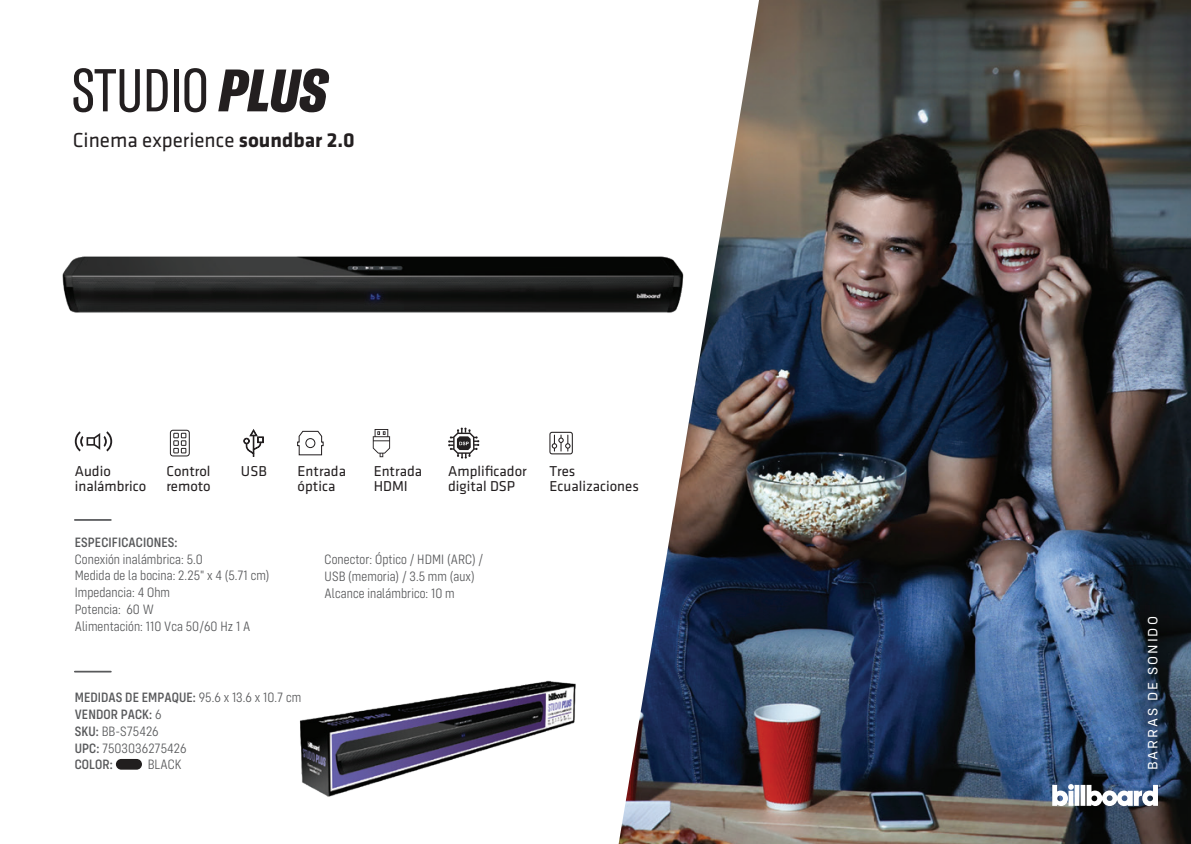
<style>
.page{position:relative;width:1191px;height:844px;background:#fff}
.page>*{position:absolute;margin:0;border:0;box-sizing:border-box;transform-origin:0 0}
.t1{font:extra-condensed 59.5px "GT America";color:#231f20}
.t2{font:21px "Klavika";color:#231f20}
.t3{font:14.88px/14.5px "Klavika";color:#231f20}
.t4{font:300 14px/16.8px "Config Condensed";letter-spacing:.005em;color:#58595b}
.t5{font:500 14px/16.8px "Config Condensed";letter-spacing:.005em;color:#58595b}
.t6{font:14px "Config";letter-spacing:.14em;color:#fff}
.s1{font-weight:900;font-style:italic;font-size:58.8px}
.s2{font-weight:700}
.s3{font-weight:300}
</style>
<div class="page">
<img style="left:618px;top:0;width:573px;height:843px">
<svg style="left:1052px;top:783px;width:108px;height:22px"></svg>
<hr style="left:75px;top:519px;width:36px;height:1px;background:#58595b">
<hr style="left:75px;top:670px;width:36px;height:2px;background:#58595b">
<div style="left:116px;top:758px;width:26px;height:11px;background:#211e1e;border-radius:5px"></div>
<svg style="left:170px;top:429px;width:20px;height:27px"></svg>
<svg style="left:243px;top:429px;width:21px;height:27px"></svg>
<svg style="left:75px;top:431px;width:37px;height:20px"></svg>
<svg style="left:373px;top:429px;width:17px;height:28px"></svg>
<svg style="left:448px;top:427px;width:31px;height:31px"></svg>
<svg style="left:549px;top:431px;width:24px;height:23px"></svg>
<svg style="left:297px;top:430px;width:27px;height:25px"></svg>
<img style="left:62px;top:245px;width:626px;height:79px">
<img style="left:300px;top:680px;width:276px;height:117px">
<h1 class="t1" style="left:72px;top:56px;width:256px">STUDIO <span class="s1">PLUS</span></h1>
<h2 class="t2" style="left:73px;top:129px;width:283px">Cinema experience <span class="s2">soundbar 2.0</span></h2>
<p class="t3" style="left:75px;top:464px;width:73px">Audio inalámbrico</p>
<p class="t3" style="left:166px;top:464px;width:46px">Control</p>
<p class="t3" style="left:241px;top:464px;width:27px">USB</p>
<p class="t3" style="left:166px;top:479px;width:46px">remoto</p>
<p class="t3" style="left:298px;top:464px;width:50px">Entrada óptica</p>
<p class="t3" style="left:374px;top:464px;width:50px">Entrada<br>HDMI</p>
<p class="t3" style="left:448px;top:464px;width:80px">Amplificador digital DSP</p>
<p class="t3" style="left:549px;top:464px;width:91px">Tres<br>Ecualizaciones</p>
<p class="t5" style="left:75px;top:533px;width:104px">ESPECIFICACIONES:</p>
<p class="t4" style="left:75px;top:550px;width:196px">Conexión inalámbrica: 5.0<br>Medida de la bocina: 2.25" x 4 (5.71 cm)<br>Impedancia: 4 Ohm<br>Potencia: 60 W<br>Alimentación: 110 Vca 50/60 Hz 1 A</p>
<p class="t4" style="left:325px;top:551px;width:160px">Conector: Óptico / HDMI (ARC) /<br>USB (memoria) / 3.5 mm (aux)<br>Alcance inalámbrico: 10 m</p>
<p class="t5" style="left:75px;top:688px;width:228px">MEDIDAS DE EMPAQUE: <span class="s3">95.6 x 13.6 x 10.7 cm<br></span>VENDOR PACK: <span class="s3">6<br></span>SKU: <span class="s3">BB-S75426<br></span>UPC: <span class="s3">7503036275426<br></span>COLOR:</p>
<p class="t4" style="left:148px;top:756px;width:36px">BLACK</p>
<p class="t6" style="left:1144px;top:770px;width:155px;rotate:-90deg">BARRAS DE SONIDO</p>
</div>
